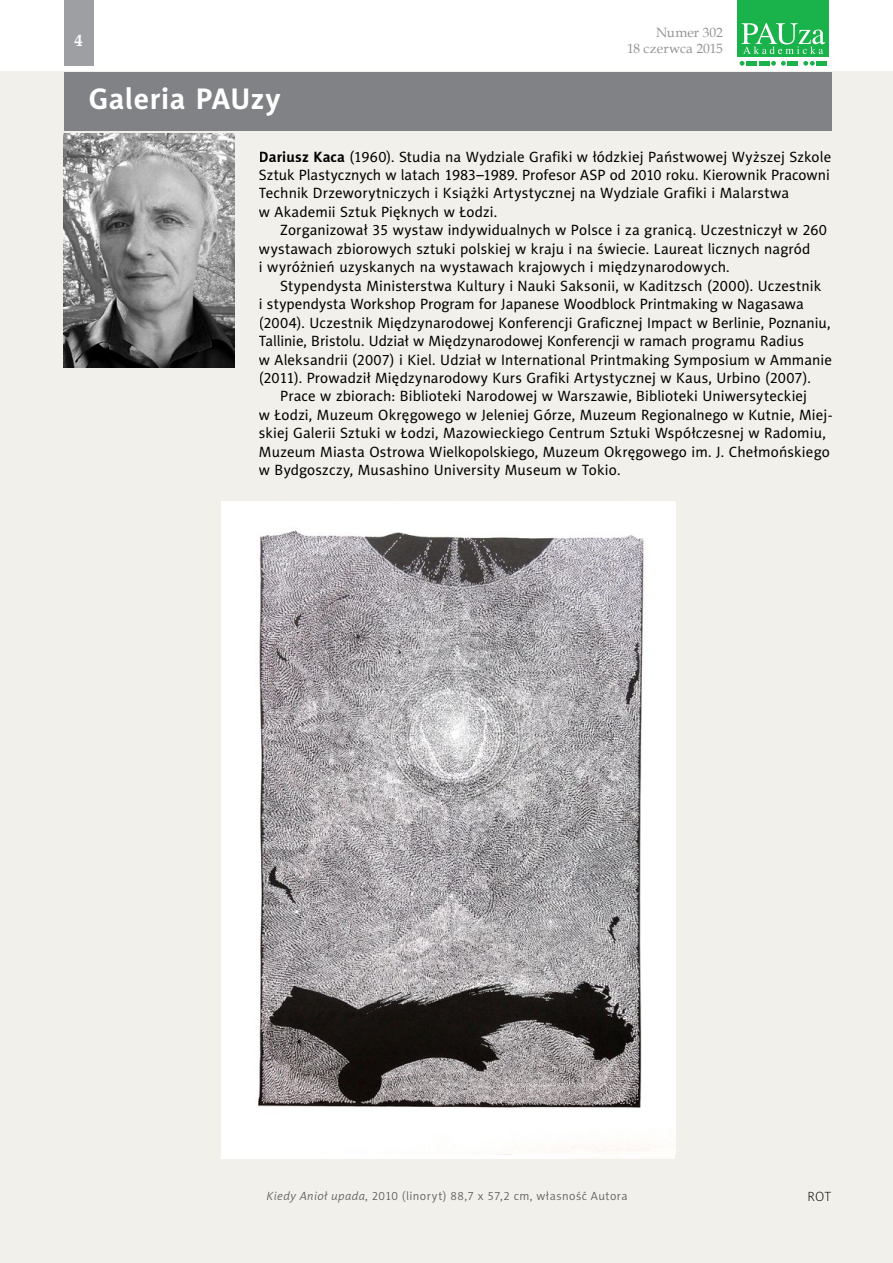
<style>
.page{position:relative;width:893px;height:1263px;background:#fff}
.page>*{position:absolute;margin:0;border:0;box-sizing:border-box;transform-origin:0 0}
.t1{font:700 30px "Naomi Sans EFN";letter-spacing:.02em;color:#fff}
.t2{font:700 16.5px "Book Antiqua";color:#fff}
.t3{font:15px/18.5px "Naomi Sans EFN";letter-spacing:.005em;color:#000}
.t4{font:15px/17.4px "Times";letter-spacing:-.01em;color:#808285;text-align:right}
.t5{font:13.5px/16.2px "Book Antiqua";color:#939598;text-align:right}
.t6{font:13.5px "Naomi Sans EFN Thin";color:#000}
.t7{font:12px "Naomi Sans EFN Light";letter-spacing:.04em;color:#58595b}
.s1{font-weight:700}
.s2{font-style:italic}
</style>
<div class="page">
<div style="left:64px;top:0;width:30px;height:66px;background:#9d9fa2"></div>
<svg style="left:740px;top:61px;width:4px;height:5px"></svg>
<svg style="left:771px;top:61px;width:15px;height:5px"></svg>
<svg style="left:803px;top:61px;width:12px;height:5px"></svg>
<div style="left:746px;top:61px;width:11px;height:5px;background:#19b24b"></div>
<div style="left:759px;top:61px;width:11px;height:5px;background:#19b24b"></div>
<div style="left:787px;top:61px;width:11px;height:5px;background:#19b24b"></div>
<div style="left:816px;top:61px;width:11px;height:5px;background:#19b24b"></div>
<div style="left:737px;top:0;width:92px;height:56px;background:#19b24b"></div>
<svg style="left:741px;top:23px;width:84px;height:31px"></svg>
<div style="left:0;top:72px;width:893px;height:1191px;background:#f2f0ea"></div>
<div style="left:64px;top:72px;width:767px;height:59px;background:#808285"></div>
<img style="left:64px;top:134px;width:171px;height:233px">
<img style="left:222px;top:503px;width:453px;height:651px">
<p class="t2" style="left:75px;top:30px;width:10px">4</p>
<p class="t2" style="left:75px;top:32px;width:10px">4</p>
<h1 class="t1" style="left:89px;top:81px;width:194px">Galeria PAUzy</h1>
<p class="t5" style="left:627px;top:24px;width:97px">Numer 302<br>18 czerwca 2015</p>
<p class="t4" style="left:627px;top:26px;width:100px">Numer 216<br>20 czerwca 2013</p>
<p class="t3" style="left:259px;top:147px;width:574px"><span class="s1">Dariusz Kaca</span> (1960). Studia na Wydziale Grafiki w łódzkiej Państwowej Wyższej Szkole Sztuk Plastycznych w latach 1983–1989. Profesor ASP od 2010 roku. Kierownik Pracowni Technik Drzeworytniczych i Książki Artystycznej na Wydziale Grafiki i Malarstwa<br>w Akademii Sztuk Pięknych w Łodzi.</p>
<p class="t3" style="left:259px;top:221px;width:570px;text-indent:21px">Zorganizował 35 wystaw indywidualnych w Polsce i za granicą. Uczestniczył w 260 wystawach zbiorowych sztuki polskiej w kraju i na świecie. Laureat licznych nagród<br>i wyróżnień uzyskanych na wystawach krajowych i międzynarodowych.</p>
<p class="t3" style="left:280px;top:277px;width:542px">Stypendysta Ministerstwa Kultury i Nauki Saksonii, w Kaditzsch (2000). Uczestnik</p>
<p class="t3" style="left:259px;top:295px;width:546px">i stypendysta Workshop Program for Japanese Woodblock Printmaking w Nagasawa</p>
<p class="t3" style="left:259px;top:313px;width:573px">(2004). Uczestnik Międzynarodowej Konferencji Graficznej Impact w Berlinie, Poznaniu,</p>
<p class="t3" style="left:259px;top:332px;width:547px">Tallinie, Bristolu. Udział w Międzynarodowej Konferencji w ramach programu Radius</p>
<p class="t3" style="left:259px;top:350px;width:575px">w Aleksandrii (2007) i Kiel. Udział w International Printmaking Symposium w Ammanie</p>
<p class="t3" style="left:259px;top:369px;width:553px">(2011). Prowadził Międzynarodowy Kurs Grafiki Artystycznej w Kaus, Urbino (2007).</p>
<p class="t3" style="left:280px;top:387px;width:528px">Prace w zbiorach: Biblioteki Narodowej w Warszawie, Biblioteki Uniwersyteckiej</p>
<p class="t3" style="left:259px;top:406px;width:575px">w Łodzi, Muzeum Okręgowego w Jeleniej Górze, Muzeum Regionalnego w Kutnie, Miej-</p>
<p class="t3" style="left:259px;top:424px;width:568px">skiej Galerii Sztuki w Łodzi, Mazowieckiego Centrum Sztuki Współczesnej w Radomiu,</p>
<p class="t3" style="left:259px;top:443px;width:572px">Muzeum Miasta Ostrowa Wielkopolskiego, Muzeum Okręgowego im. J. Chełmońskiego</p>
<p class="t3" style="left:259px;top:461px;width:363px">w Bydgoszczy, Musashino University Museum w Tokio.</p>
<p class="t7" style="left:267px;top:1189px;width:363px"><span class="s2">Kiedy Anioł upada</span>, 2010 (linoryt) 88,7 x 57,2 cm, własność Autora</p>
<p class="t6" style="left:807px;top:1189px;width:25px">ROT</p>
</div>
